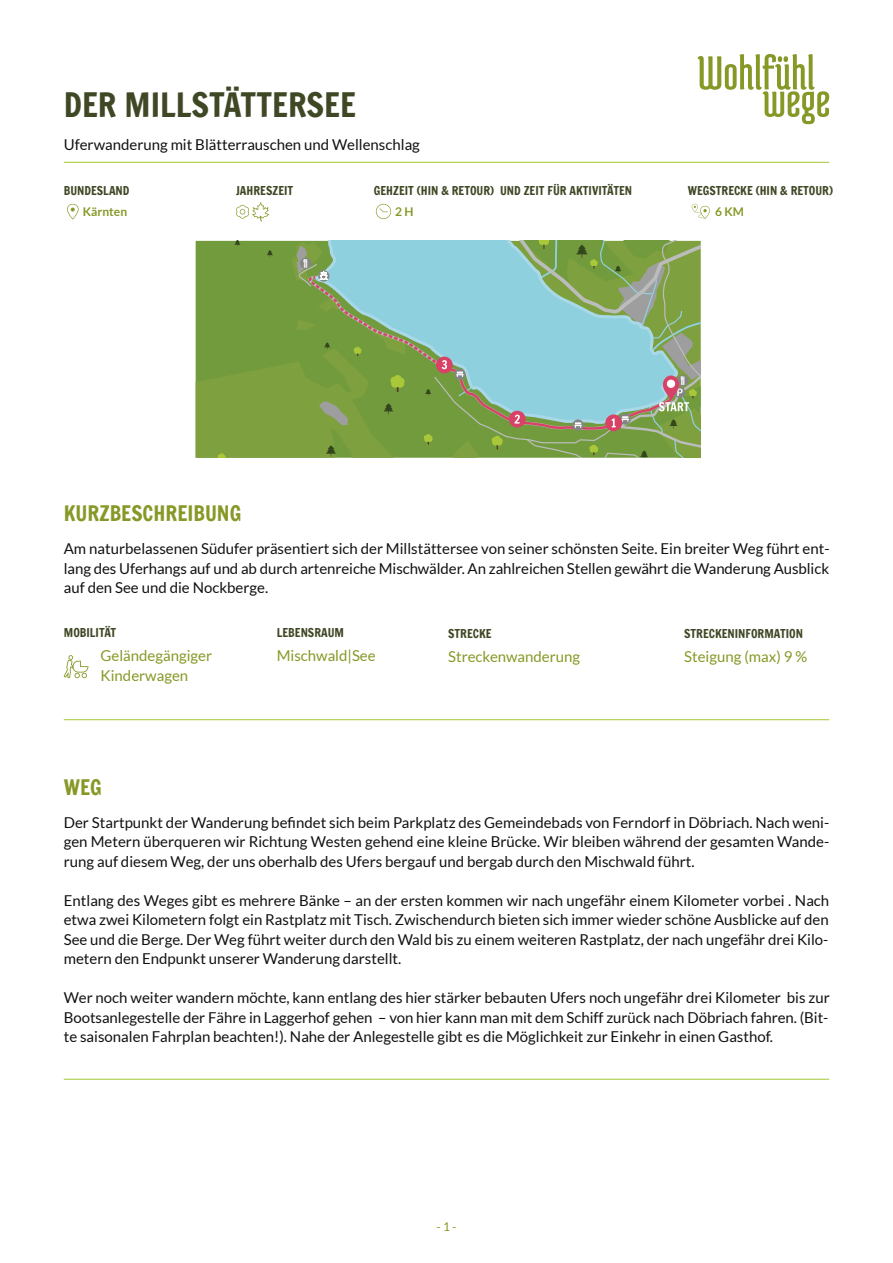
<style>
.page{position:relative;width:893px;height:1263px;background:#fff}
.page>*{position:absolute;margin:0;border:0;box-sizing:border-box;transform-origin:0 0}
.t1{font:33px "Francois One";color:#3f4825}
.t2{font:21px "Francois One";color:#879827}
.t3{font:15px/19.5px "Lato";color:#121112;text-align:justify}
.t4{font:15px/19.5px "Lato";color:#879827}
.t5{font:12px "Francois One";color:#3f4825}
.t6{font:700 12px "Lato";color:#879827}
.t7{font:12px "Lato";color:#879827}
</style>
<div class="page">
<svg style="left:196px;top:241px;width:505px;height:217px;background:#83ae7b"></svg>
<hr style="left:64px;top:1079px;width:765px;height:1px;background:#a4c732">
<hr style="left:64px;top:719px;width:765px;height:1px;background:#a4c732">
<svg style="left:64px;top:655px;width:24px;height:23px"></svg>
<hr style="left:64px;top:162px;width:765px;height:1px;background:#a4c732">
<svg style="left:698px;top:54px;width:131px;height:70px"></svg>
<svg style="left:67px;top:204px;width:12px;height:16px"></svg>
<svg style="left:236px;top:202px;width:33px;height:19px"></svg>
<svg style="left:376px;top:204px;width:15px;height:15px"></svg>
<svg style="left:692px;top:204px;width:18px;height:15px"></svg>
<h1 class="t1" style="left:64px;top:81px;width:294px">DER MILLSTÄTTERSEE</h1>
<p class="t3" style="left:64px;top:135px;width:358px">Uferwanderung mit Blätterrauschen und Wellenschlag</p>
<p class="t5" style="left:64px;top:182px;width:67px">BUNDESLAND</p>
<p class="t5" style="left:236px;top:182px;width:59px">JAHRESZEIT</p>
<p class="t5" style="left:374px;top:182px;width:260px">GEHZEIT (HIN &amp; RETOUR) UND ZEIT FÜR AKTIVITÄTEN</p>
<p class="t5" style="left:688px;top:182px;width:147px">WEGSTRECKE (HIN &amp; RETOUR)</p>
<p class="t6" style="left:83px;top:205px;width:46px">Kärnten</p>
<p class="t6" style="left:395px;top:205px;width:20px">2 H</p>
<p class="t6" style="left:715px;top:205px;width:30px">6 KM</p>
<h2 class="t2" style="left:64px;top:498px;width:179px">KURZBESCHREIBUNG</h2>
<p class="t3" style="left:64px;top:539px;width:767px">Am naturbelassenen Südufer präsentiert sich der Millstättersee von seiner schönsten Seite. Ein breiter Weg führt ent&shy;lang des Uferhangs auf und ab durch artenreiche Mischwälder. An zahlreichen Stellen gewährt die Wanderung Ausblick auf den See und die Nockberge.</p>
<p class="t5" style="left:64px;top:624px;width:54px">MOBILITÄT</p>
<p class="t5" style="left:277px;top:624px;width:69px">LEBENSRAUM</p>
<p class="t5" style="left:448px;top:625px;width:45px">STRECKE</p>
<p class="t5" style="left:684px;top:625px;width:120px">STRECKENINFORMATION</p>
<p class="t4" style="left:277px;top:645px;width:100px">Mischwald|See</p>
<p class="t4" style="left:448px;top:647px;width:134px">Streckenwanderung</p>
<p class="t4" style="left:684px;top:647px;width:124px">Steigung (max) 9 %</p>
<p class="t4" style="left:101px;top:646px;width:113px">Geländegängiger<br>Kinderwagen</p>
<h2 class="t2" style="left:64px;top:772px;width:39px">WEG</h2>
<p class="t3" style="left:64px;top:812px;width:767px">Der Startpunkt der Wanderung befindet sich beim Parkplatz des Gemeindebads von Ferndorf in Döbriach. Nach weni&shy;gen Metern überqueren wir Richtung Westen gehend eine kleine Brücke. Wir bleiben während der gesamten Wande&shy;rung auf diesem Weg, der uns oberhalb des Ufers bergauf und bergab durch den Mischwald führt.</p>
<p class="t3" style="left:64px;top:890px;width:767px">Entlang des Weges gibt es mehrere Bänke – an der ersten kommen wir nach ungefähr einem Kilometer vorbei . Nach etwa zwei Kilometern folgt ein Rastplatz mit Tisch. Zwischendurch bieten sich immer wieder schöne Ausblicke auf den See und die Berge. Der Weg führt weiter durch den Wald bis zu einem weiteren Rastplatz, der nach ungefähr drei Kilo&shy;metern den Endpunkt unserer Wanderung darstellt.</p>
<p class="t3" style="left:64px;top:988px;width:767px">Wer noch weiter wandern möchte, kann entlang des hier stärker bebauten Ufers noch ungefähr drei Kilometer bis zur Bootsanlegestelle der Fähre in Laggerhof gehen – von hier kann man mit dem Schiff zurück nach Döbriach fahren. (Bit&shy;te saisonalen Fahrplan beachten!). Nahe der Anlegestelle gibt es die Möglichkeit zur Einkehr in einen Gasthof.</p>
<p class="t7" style="left:436px;top:1219px;width:21px">- 1 -</p>
</div>
